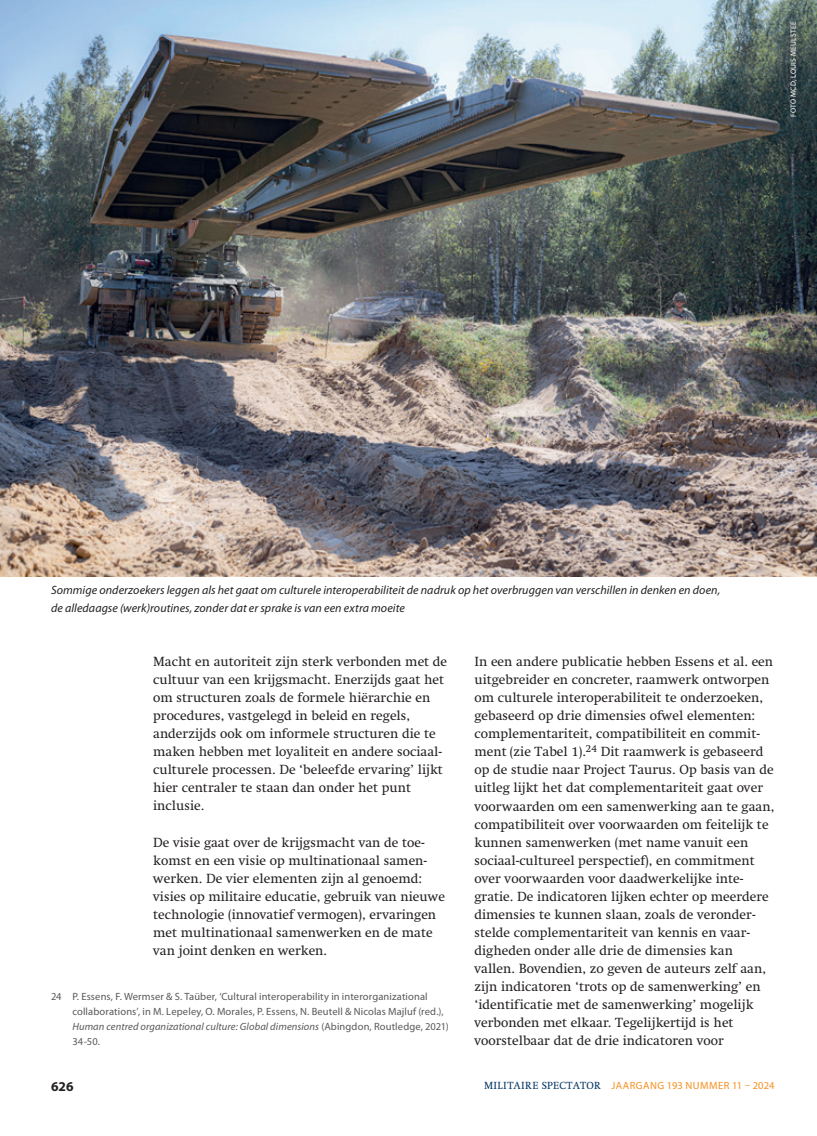
<style>
.page{position:relative;width:817px;height:1136px;background:#fff}
.page>*{position:absolute;margin:0;border:0;box-sizing:border-box;transform-origin:0 0}
.t1{font:13.5px/18px "Swift LT Std";color:#231f20}
.t2{font:700 13.5px "Myriad Pro";color:#231f20}
.t3{font:italic 12px/18px "Myriad Pro";letter-spacing:.005em;color:#231f20}
.t4{font:10.5px/15px "Myriad Pro";letter-spacing:.01em;color:#57585a}
.t5{font:10.5px "Myriad Pro";letter-spacing:.045em;color:#f68f1e}
.t6{font:7.5px "Myriad Pro";letter-spacing:.035em;color:#fff}
.s1{font-style:italic}
.s2{font-family:"Swift LT Std";color:#003562}
</style>
<div class="page">
<img style="left:0;top:0;width:816px;height:576px">
<p class="t6" style="left:788px;top:117px;width:97px;rotate:-90deg">FOTO MCD, LOUIS MEULSTEE</p>
<p class="t3" style="left:51px;top:581px;width:670px">Sommige onderzoekers leggen als het gaat om culturele interoperabiliteit de nadruk op het overbruggen van verschillen in denken en doen, de alledaagse (werk)routines, zonder dat er sprake is van een extra moeite</p>
<p class="t1" style="left:153px;top:653px;width:295px">Macht en autoriteit zijn sterk verbonden met de cultuur van een krijgsmacht. Enerzijds gaat het om structuren zoals de formele hiërarchie en procedures, vastgelegd in beleid en regels, anderzijds ook om informele structuren die te maken hebben met loyaliteit en andere sociaal&shy;culturele processen. De ‘beleefde ervaring’ lijkt hier centraler te staan dan onder het punt inclusie.</p>
<p class="t1" style="left:153px;top:833px;width:293px">De visie gaat over de krijgsmacht van de toe&shy;komst en een visie op multinationaal samen&shy;werken. De vier elementen zijn al genoemd: visies op militaire educatie, gebruik van nieuwe technologie (innovatief vermogen), ervaringen met multinationaal samenwerken en de mate van joint denken en werken.</p>
<p class="t4" style="left:72px;top:988px;width:378px;text-indent:-21px">24 P. Essens, F. Wermser &amp; S. Taüber, ‘Cultural interoperability in interorganizational collaborations’, in M. Lepeley, O. Morales, P. Essens, N. Beutell &amp; Nicolas Majluf (red.), <span class="s1">Human centred organizational culture: Global dimensions</span> (Abingdon, Routledge, 2021)<br>34-50.</p>
<p class="t1" style="left:474px;top:653px;width:301px">In een andere publicatie hebben Essens et al. een uitgebreider en concreter, raamwerk ontworpen om culturele interoperabiliteit te onderzoeken, gebaseerd op drie dimensies ofwel elementen: complementariteit, compatibiliteit en commit&shy;ment (zie Tabel 1).<sup>24</sup> Dit raamwerk is gebaseerd op de studie naar Project Taurus. Op basis van de uitleg lijkt het dat complementariteit gaat over voorwaarden om een samenwerking aan te gaan, compatibiliteit over voorwaarden om feitelijk te kunnen samenwerken (met name vanuit een sociaal-cultureel perspectief), en commitment over voorwaarden voor daadwerkelijke inte&shy;gratie. De indicatoren lijken echter op meerdere dimensies te kunnen slaan, zoals de veronder&shy;stelde complementariteit van kennis en vaar&shy;digheden onder alle drie de dimensies kan vallen. Bovendien, zo geven de auteurs zelf aan, zijn indicatoren ‘trots op de samenwerking’ en ‘identificatie met de samenwerking’ mogelijk verbonden met elkaar. Tegelijkertijd is het voorstelbaar dat de drie indicatoren voor</p>
<p class="t2" style="left:51px;top:1077px;width:24px">626</p>
<p class="t5" style="left:484px;top:1078px;width:292px"><span class="s2">MILITAIRE SPECTATOR</span> JAARGANG 193 NUMMER 11 – 2024</p>
</div>
